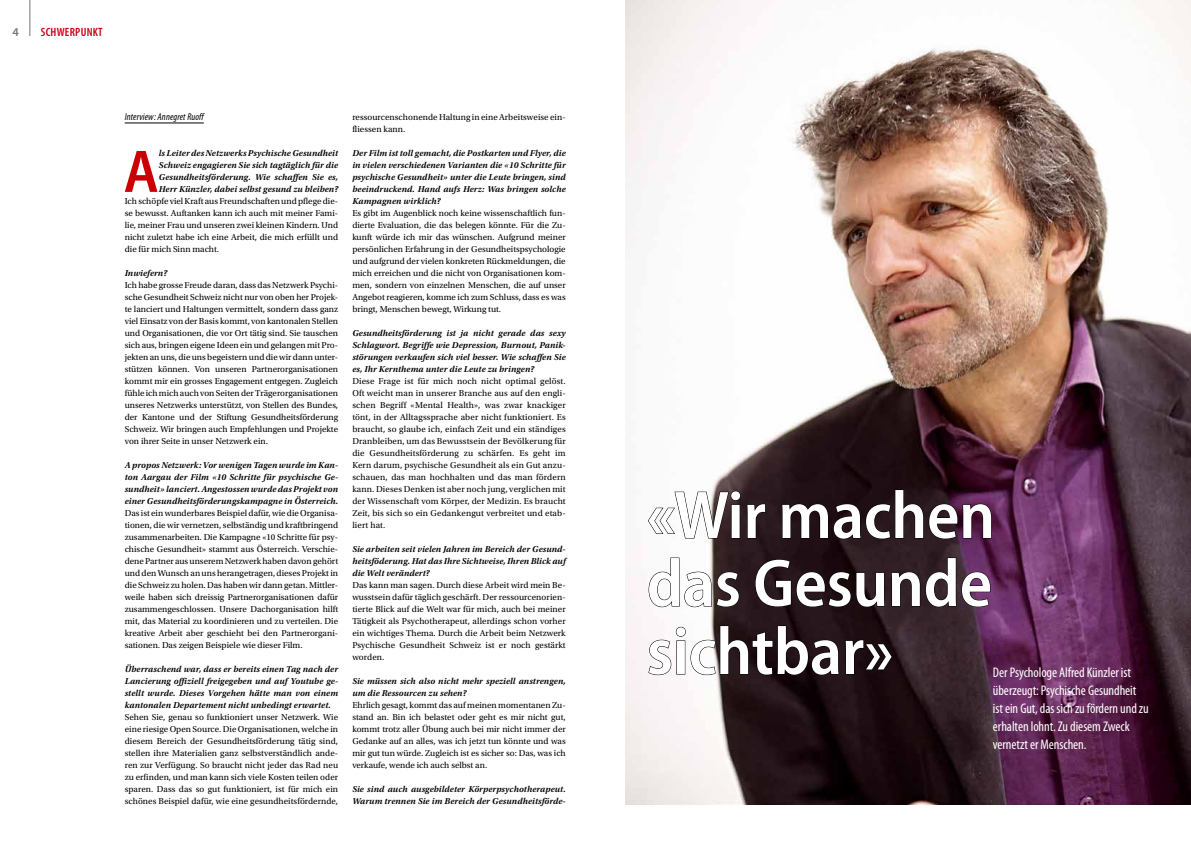
<style>
.page{position:relative;width:1191px;height:842px;background:#fff}
.page>*{position:absolute;margin:0;border:0;box-sizing:border-box;transform-origin:0 0}
.t1{font:600 semi-condensed 68px/68px "Myriad Pro";letter-spacing:-.005em;color:#fff;text-align:justify}
.t2{font:600 semi-condensed 60.7px "Myriad Pro";color:#c90006}
.t3{font:condensed 14px/18px "Myriad Pro";letter-spacing:-.005em;color:#fff}
.t4{font:600 condensed 12px "Myriad Pro";letter-spacing:.02em;color:#ca0017}
.t5{font:600 12px "Myriad Pro";color:#787470}
.t6{font:italic condensed 10px "Myriad Pro";letter-spacing:.01em;color:#000}
.t7{font:9px/12px "Utopia Std";color:#000;text-align:justify}
.t8{font:italic 600 9px/12px "Utopia Std";letter-spacing:.01em;color:#000;text-align:justify}
</style>
<div class="page">
<hr style="left:29px;top:0;width:1px;height:36px;background:#787470">
<img style="left:625px;top:0;width:566px;height:804px">
<svg style="left:647px;top:490px;width:119px;height:49px"></svg>
<svg style="left:781px;top:489px;width:211px;height:51px;background:#27121d"></svg>
<svg style="left:648px;top:557px;width:91px;height:51px"></svg>
<svg style="left:754px;top:557px;width:237px;height:51px;background:#2b1822"></svg>
<svg style="left:647px;top:625px;width:245px;height:51px"></svg>
<hr style="left:125px;top:123px;width:79px;height:1px;background:#000">
<h3 class="t5" style="left:12px;top:24px;width:8px">4</h3>
<h3 class="t4" style="left:41px;top:25px;width:63px">SCHWERPUNKT</h3>
<p class="t6" style="left:125px;top:111px;width:81px">Interview: Annegret Ruoff</p>
<h2 class="t2" style="left:124px;top:138px;width:37px">A</h2>
<p class="t8" style="left:159px;top:147px;width:181px">ls Leiter des Netzwerks Psychische Gesundheit Schweiz engagieren Sie sich tagtäglich für die Gesundheitsförderung. Wie schaffen Sie es, Herr Künzler, dabei selbst gesund zu bleiben?</p>
<p class="t7" style="left:125px;top:195px;width:215px">Ich schöpfe viel Kraft aus Freundschaften und pflege die&shy;se bewusst. Auftanken kann ich auch mit meiner Fami&shy;lie, meiner Frau und unseren zwei kleinen Kindern. Und nicht zuletzt habe ich eine Arbeit, die mich erfüllt und die für mich Sinn macht.</p>
<p class="t8" style="left:125px;top:267px;width:44px">Inwiefern?</p>
<p class="t7" style="left:125px;top:279px;width:215px">Ich habe grosse Freude daran, dass das Netzwerk Psychi&shy;sche Gesundheit Schweiz nicht nur von oben her Projek&shy;te lanciert und Haltungen vermittelt, sondern dass ganz viel Einsatz von der Basis kommt, von kantonalen Stellen und Organisationen, die vor Ort tätig sind. Sie tauschen sich aus, bringen eigene Ideen ein und gelangen mit Pro&shy;jekten an uns, die uns begeistern und die wir dann unter&shy;stützen können. Von unseren Partnerorganisationen kommt mir ein grosses Engagement entgegen. Zugleich fühle ich mich auch von Seiten der Trägerorganisationen unseres Netzwerks unterstützt, von Stellen des Bundes, der Kantone und der Stiftung Gesundheitsförderung Schweiz. Wir bringen auch Empfehlungen und Projekte von ihrer Seite in unser Netzwerk ein.</p>
<p class="t8" style="left:125px;top:459px;width:215px">A propos Netzwerk: Vor wenigen Tagen wurde im Kan&shy;ton Aargau der Film «10 Schritte für psychische Ge&shy;sundheit» lanciert. Angestossen wurde das Projekt von einer Gesundheitsförderungskampagne in Österreich.</p>
<p class="t7" style="left:125px;top:507px;width:215px">Das ist ein wunderbares Beispiel dafür, wie die Organisa&shy;tionen, die wir vernetzen, selbständig und kraftbringend zusammenarbeiten. Die Kampagne «10 Schritte für psy&shy;chische Gesundheit» stammt aus Österreich. Verschie&shy;dene Partner aus unserem Netzwerk haben davon gehört und den Wunsch an uns herangetragen, dieses Projekt in die Schweiz zu holen. Das haben wir dann getan. Mittler&shy;weile haben sich dreissig Partnerorganisationen dafür zusammengeschlossen. Unsere Dachorganisation hilft mit, das Material zu koordinieren und zu verteilen. Die kreative Arbeit aber geschieht bei den Partnerorgani&shy;sationen. Das zeigen Beispiele wie dieser Film.</p>
<p class="t8" style="left:125px;top:663px;width:215px">Überraschend war, dass er bereits einen Tag nach der Lancierung offiziell freigegeben und auf Youtube ge&shy;stellt wurde. Dieses Vorgehen hätte man von einem kantonalen Departement nicht unbedingt erwartet.</p>
<p class="t7" style="left:125px;top:711px;width:215px">Sehen Sie, genau so funktioniert unser Netzwerk. Wie eine riesige Open Source. Die Organisationen, welche in diesem Bereich der Gesundheitsförderung tätig sind, stellen ihre Materialien ganz selbstverständlich ande&shy;ren zur Verfügung. So braucht nicht jeder das Rad neu zu erfinden, und man kann sich viele Kosten teilen oder sparen. Dass das so gut funktioniert, ist für mich ein schönes Beispiel dafür, wie eine gesundheitsfördernde,</p>
<p class="t7" style="left:352px;top:111px;width:215px">ressourcenschonende Haltung in eine Arbeitsweise ein&shy;fliessen kann.</p>
<p class="t8" style="left:352px;top:147px;width:215px">Der Film ist toll gemacht, die Postkarten und Flyer, die in vielen verschiedenen Varianten die «10 Schritte für psychische Gesundheit» unter die Leute bringen, sind beeindruckend. Hand aufs Herz: Was bringen solche Kampagnen wirklich?</p>
<p class="t7" style="left:352px;top:207px;width:215px">Es gibt im Augenblick noch keine wissenschaftlich fun&shy;dierte Evaluation, die das belegen könnte. Für die Zu&shy;kunft würde ich mir das wünschen. Aufgrund meiner persönlichen Erfahrung in der Gesundheitspsychologie und aufgrund der vielen konkreten Rückmeldungen, die mich erreichen und die nicht von Organisationen kom&shy;men, sondern von einzelnen Menschen, die auf unser Angebot reagieren, komme ich zum Schluss, dass es was bringt, Menschen bewegt, Wirkung tut.</p>
<p class="t8" style="left:352px;top:327px;width:215px">Gesundheitsförderung ist ja nicht gerade das sexy Schlagwort. Begriffe wie Depression, Burnout, Panik&shy;störungen verkaufen sich viel besser. Wie schaffen Sie es, Ihr Kernthema unter die Leute zu bringen?</p>
<p class="t7" style="left:352px;top:375px;width:215px">Diese Frage ist für mich noch nicht optimal gelöst.<br>Oft weicht man in unserer Branche aus auf den engli&shy;schen Begriff «Mental Health», was zwar knackiger tönt, in der Alltagssprache aber nicht funktioniert. Es braucht, so glaube ich, einfach Zeit und ein ständiges Dranbleiben, um das Bewusstsein der Bevölkerung für die Gesundheitsförderung zu schärfen. Es geht im Kern darum, psychische Gesundheit als ein Gut anzu&shy;schauen, das man hochhalten und das man fördern kann. Dieses Denken ist aber noch jung, verglichen mit der Wissenschaft vom Körper, der Medizin. Es braucht Zeit, bis sich so ein Gedankengut verbreitet und etab&shy;liert hat.</p>
<p class="t8" style="left:352px;top:543px;width:215px">Sie arbeiten seit vielen Jahren im Bereich der Gesund&shy;heitsföderung. Hat das Ihre Sichtweise, Ihren Blick auf die Welt verändert?</p>
<p class="t7" style="left:352px;top:579px;width:215px">Das kann man sagen. Durch diese Arbeit wird mein Be&shy;wusstsein dafür täglich geschärft. Der ressourcenorien&shy;tierte Blick auf die Welt war für mich, auch bei meiner Tätigkeit als Psychotherapeut, allerdings schon vorher ein wichtiges Thema. Durch die Arbeit beim Netzwerk Psychische Gesundheit Schweiz ist er noch gestärkt worden.</p>
<p class="t8" style="left:352px;top:675px;width:215px">Sie müssen sich also nicht mehr speziell anstrengen, um die Ressourcen zu sehen?</p>
<p class="t7" style="left:352px;top:699px;width:215px">Ehrlich gesagt, kommt das auf meinen momentanen Zu&shy;stand an. Bin ich belastet oder geht es mir nicht gut, kommt trotz aller Übung auch bei mir nicht immer der Gedanke auf an alles, was ich jetzt tun könnte und was mir gut tun würde. Zugleich ist es sicher so: Das, was ich verkaufe, wende ich auch selbst an.</p>
<p class="t8" style="left:352px;top:783px;width:215px">Sie sind auch ausgebildeter Körperpsychotherapeut.<br>Warum trennen Sie im Bereich der Gesundheitsförde-</p>
<h1 class="t1" style="left:647px;top:482px;width:350px">«Wir machen das Gesunde sichtbar»</h1>
<h3 class="t3" style="left:993px;top:664px;width:157px">Der Psychologe Alfred Künzler ist überzeugt: Psychische Gesundheit ist ein Gut, das sich zu fördern und zu erhalten lohnt. Zu diesem Zweck vernetzt er Menschen.</h3>
</div>
